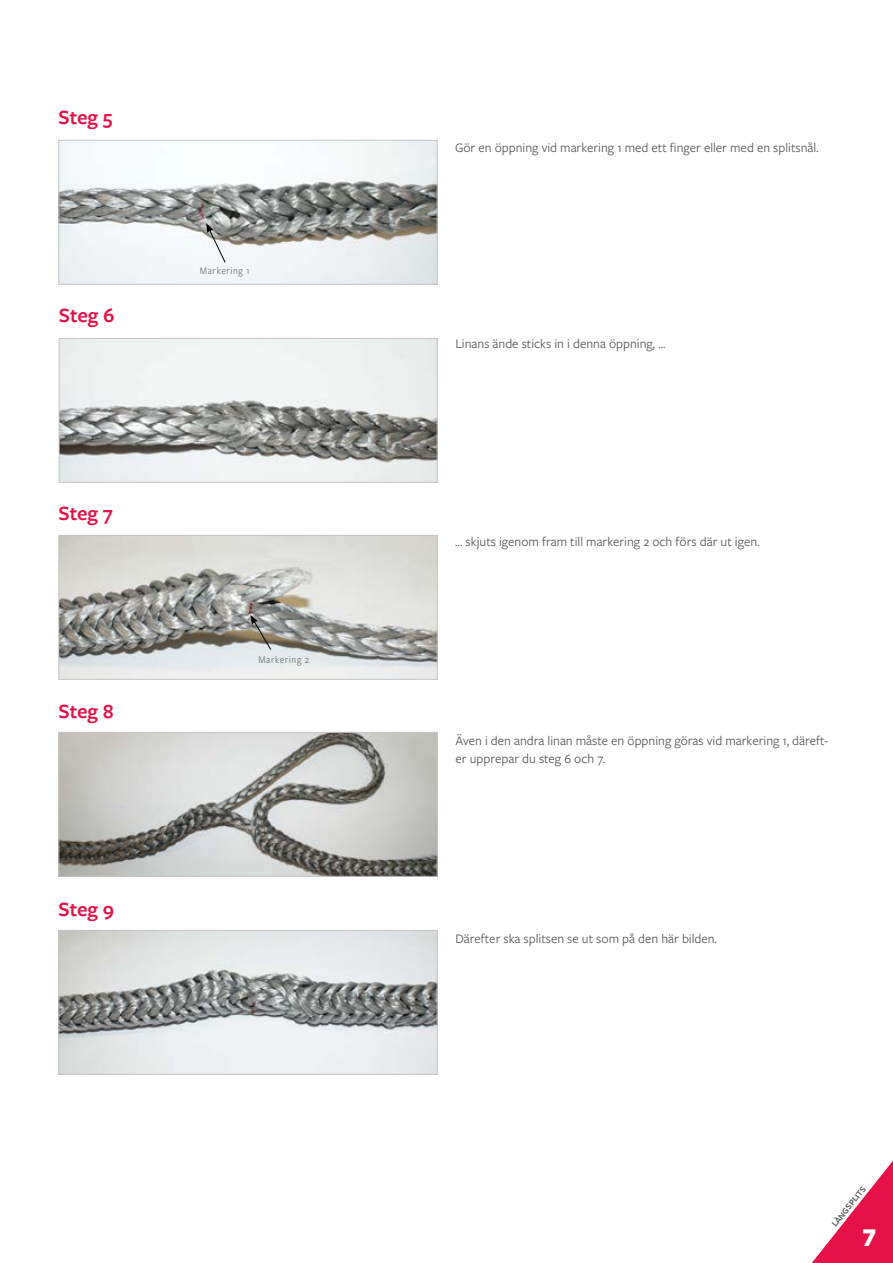
<style>
.page{position:relative;width:893px;height:1263px;background:#fff}
.page>*{position:absolute;margin:0;border:0;box-sizing:border-box;transform-origin:0 0}
.t1{font:900 27px "Freight Sans Pro";color:#fff}
.t2{font:600 21px "Freight Sans Pro";color:#e51147}
.t3{font:13.5px/18px "Freight Sans Pro";color:#575756}
.t4{font:10.5px "Freight Sans Pro";letter-spacing:.07em;color:#706f6f;scale:.9 1}
.t5{font:600 9px "Freight Sans Pro";color:#575756}
</style>
<div class="page">
<svg style="left:812px;top:1160px;width:81px;height:103px"></svg>
<img style="left:60px;top:142px;width:375px;height:140px">
<div style="left:58px;top:140px;width:379px;height:144px;border:1px solid #c6c6c6"></div>
<svg style="left:206px;top:223px;width:20px;height:40px"></svg>
<img style="left:61px;top:340px;width:374px;height:141px">
<div style="left:59px;top:338px;width:378px;height:145px;border:1px solid #c6c6c6"></div>
<img style="left:61px;top:734px;width:374px;height:140px">
<div style="left:59px;top:732px;width:378px;height:144px;border:1px solid #c6c6c6"></div>
<img style="left:60px;top:537px;width:375px;height:141px">
<div style="left:58px;top:535px;width:379px;height:145px;border:1px solid #c6c6c6"></div>
<svg style="left:250px;top:615px;width:22px;height:36px"></svg>
<img style="left:60px;top:932px;width:375px;height:140px">
<div style="left:58px;top:930px;width:379px;height:144px;border:1px solid #c6c6c6"></div>
<h2 class="t2" style="left:58px;top:103px;width:56px">Steg 5</h2>
<h2 class="t2" style="left:59px;top:301px;width:57px">Steg 6</h2>
<h2 class="t2" style="left:58px;top:499px;width:56px">Steg 7</h2>
<h2 class="t2" style="left:58px;top:697px;width:57px">Steg 8</h2>
<h2 class="t2" style="left:58px;top:895px;width:57px">Steg 9</h2>
<p class="t4" style="left:200px;top:264px;width:57px">Markering 1</p>
<p class="t4" style="left:258px;top:653px;width:58px">Markering 2</p>
<p class="t3" style="left:455px;top:138px;width:365px">Gör en öppning vid markering 1 med ett finger eller med en splitsnål.</p>
<p class="t3" style="left:455px;top:334px;width:212px">Linans ände sticks in i denna öppning, ...</p>
<p class="t3" style="left:455px;top:532px;width:306px">... skjuts igenom fram till markering 2 och förs där ut igen.</p>
<p class="t3" style="left:455px;top:731px;width:374px">Även i den andra linan måste en öppning göras vid markering 1, däreft&shy;er upprepar du steg 6 och 7.</p>
<p class="t3" style="left:455px;top:929px;width:263px">Därefter ska splitsen se ut som på den här bilden.</p>
<p class="t5" style="left:829px;top:1222px;width:51px;rotate:-51deg">LÅNGSPLITS</p>
<h1 class="t1" style="left:862px;top:1218px;width:15px">7</h1>
</div>
